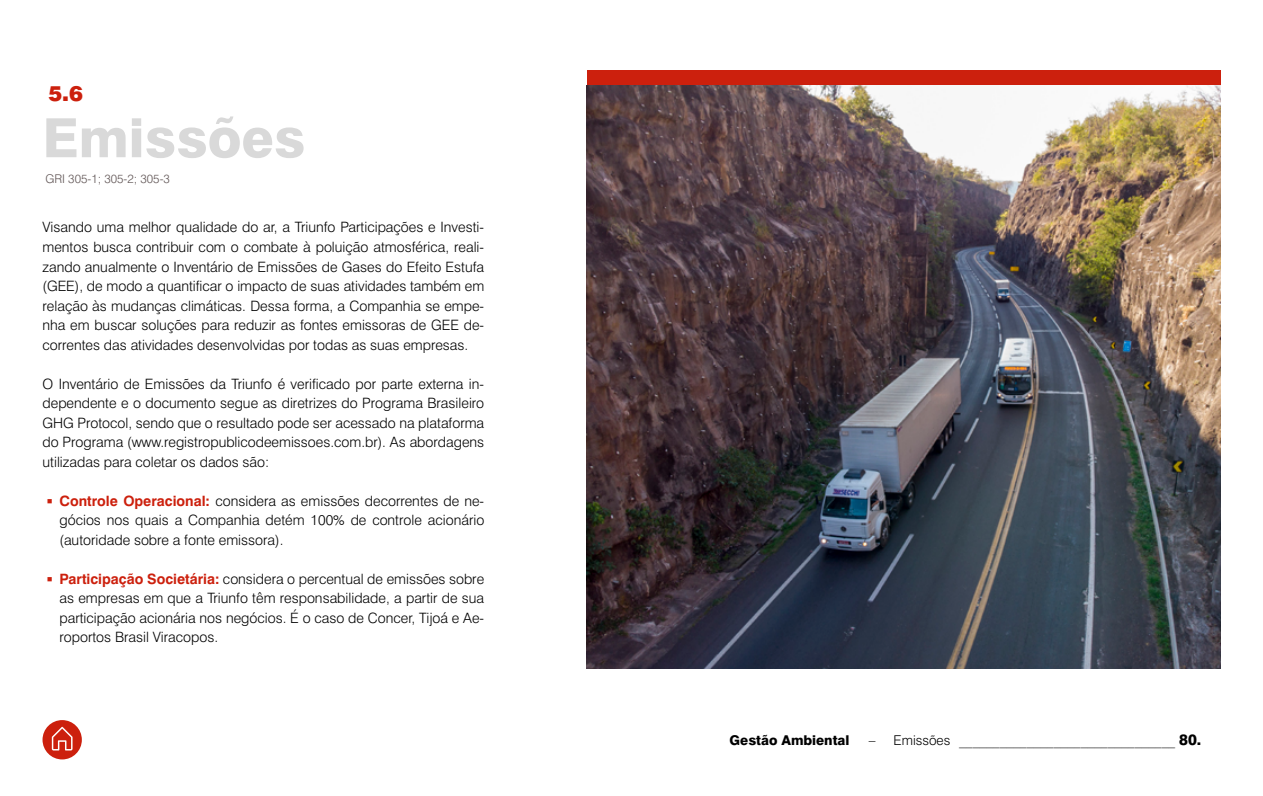
<style>
.page{position:relative;width:1263px;height:796px;background:#fff}
.page>*{position:absolute;margin:0;border:0;box-sizing:border-box;transform-origin:0 0}
.t1{font:800 54px "Swiss 721";color:#d9d9d9}
.t2{font:900 21px "Swiss 721";color:#cc200d}
.t3{font:300 14.25px/19.5px "Swiss 721";color:#000;text-align:justify}
.t4{font:300 13.5px "Swiss 721";color:#000}
.t5{font:800 13.5px "Swiss 721";color:#000}
.t6{font:300 12px "Swiss 721";color:#615656}
.s1{font-family:"Lato";font-weight:700;color:#cc200d}
.s2{font-weight:700;color:#cc200d}
.s3{font-weight:800;font-size:15px}
</style>
<div class="page">
<div style="left:587px;top:70px;width:633px;height:39px;background:#cc200d"></div>
<img style="left:587px;top:85px;width:633px;height:583px">
<div style="left:43px;top:719px;width:39px;height:40px;background:#cc200d;border-radius:50%"></div>
<svg style="left:52px;top:726px;width:21px;height:24px"></svg>
<h2 class="t2" style="left:49px;top:81px;width:36px">5.6</h2>
<h1 class="t1" style="left:43px;top:105px;width:264px">Emissões</h1>
<p class="t6" style="left:46px;top:171px;width:126px">GRI 305-1; 305-2; 305-3</p>
<p class="t3" style="left:43px;top:217px;width:443px">Visando uma melhor qualidade do ar, a Triunfo Participações e Investi&shy;mentos busca contribuir com o combate à poluição atmosférica, reali&shy;zando anualmente o Inventário de Emissões de Gases do Efeito Estufa (GEE), de modo a quantificar o impacto de suas atividades também em relação às mudanças climáticas. Dessa forma, a Companhia se empe&shy;nha em buscar soluções para reduzir as fontes emissoras de GEE de&shy;correntes das atividades desenvolvidas por todas as suas empresas.</p>
<p class="t3" style="left:43px;top:373px;width:443px">O Inventário de Emissões da Triunfo é verificado por parte externa in&shy;dependente e o documento segue as diretrizes do Programa Brasileiro GHG Protocol, sendo que o resultado pode ser acessado na plataforma do Programa (www.registropublicodeemissoes.com.br). As abordagens utilizadas para coletar os dados são:</p>
<p class="t3" style="left:60px;top:490px;width:426px;text-indent:-13px"><span class="s1">▪</span> <span class="s2">Controle Operacional:</span> considera as emissões decorrentes de ne&shy;gócios nos quais a Companhia detém 100% de controle acionário (autoridade sobre a fonte emissora).</p>
<p class="t3" style="left:60px;top:568px;width:426px;text-indent:-13px"><span class="s1">▪</span> <span class="s2">Participação Societária:</span> considera o percentual de emissões sobre as empresas em que a Triunfo têm responsabilidade, a partir de sua participação acionária nos negócios. É o caso de Concer, Tijoá e Ae&shy;roportos Brasil Viracopos.</p>
<p class="t5" style="left:730px;top:731px;width:121px">Gestão Ambiental</p>
<p class="t4" style="left:869px;top:731px;width:334px">– Emissões ________________________________ <span class="s3">80.</span></p>
</div>
